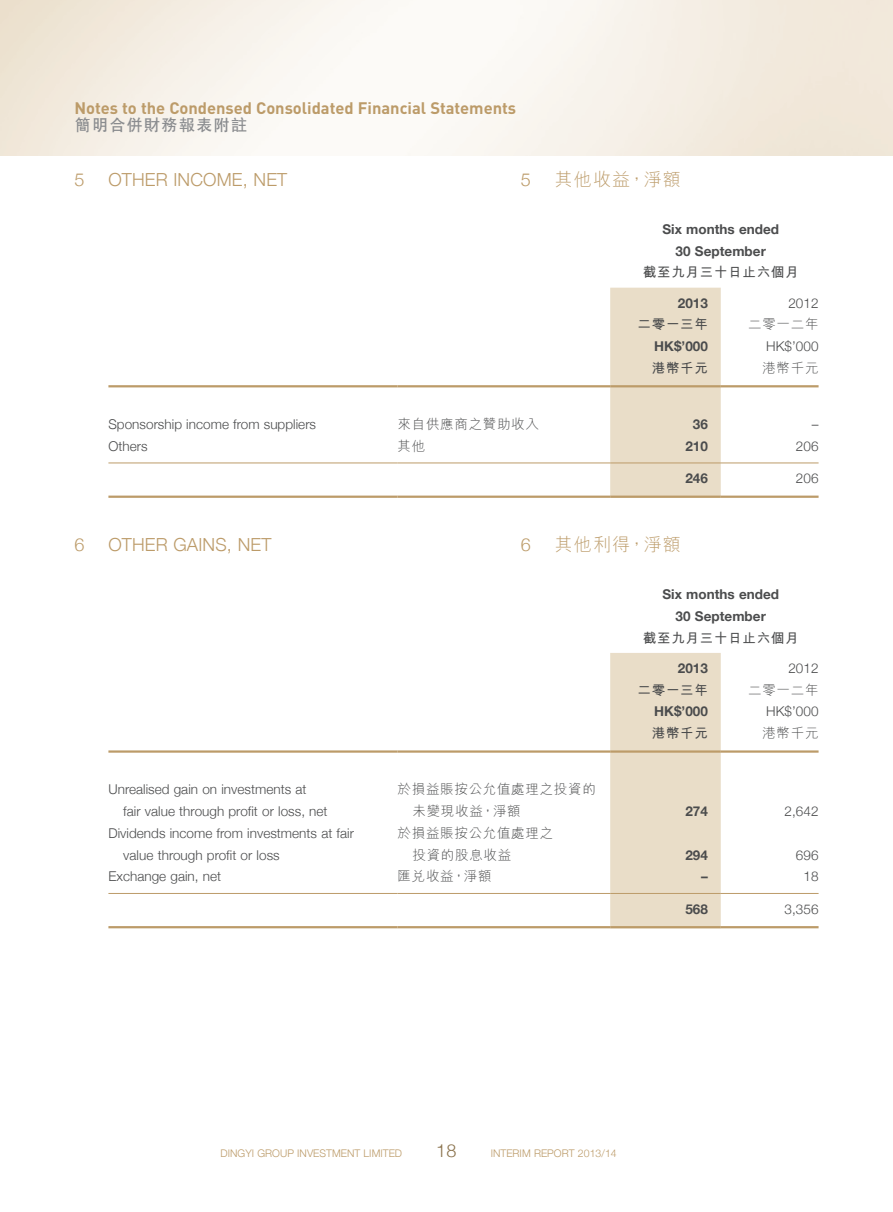
<style>
.page{position:relative;width:893px;height:1212px;background:#fff}
.page>*{position:absolute;margin:0;border:0;box-sizing:border-box;transform-origin:0 0}
.Heading_1{font:300 18px "Helvetica Neue";letter-spacing:.01em;color:#bc9b69}
.C_Heading_1{font:300 18px "M Hei HK";letter-spacing:.06em;color:#bc9b69}
.t1{font:300 18px "Helvetica Neue";color:#8a724c}
.C_Heading_1-2{font:300 18px "Helvetica Neue";color:#bc9b69}
.t2{font:700 16.5px "DIN";color:#bc9b69}
.t3{font:700 16.5px "C Hei 2 HK";letter-spacing:.055em;color:#8a8c8f}
.Body_Text{font:300 13.5px/21.8px "Helvetica Neue";letter-spacing:.005em;color:#4b4c4d}
.Body_Text-2{font:700 13.5px "Helvetica Neue";letter-spacing:.005em;color:#4b4c4d}
.C_Body_Text{font:300 13.5px/21.8px "M Hei HK";letter-spacing:.055em;color:#4b4c4d}
.Body_Text-3{font:700 13.5px "M Hei HK";letter-spacing:.055em;color:#4b4c4d}
.Body_Text-4{font:300 13.5px "M Hei HK";letter-spacing:.055em;color:#4b4c4d}
.t4{font:300 10.5px "Helvetica Neue";letter-spacing:.005em;color:#bc9b69}
</style>
<div class="page">
<div style="left:610px;top:288px;width:111px;height:208px;background:#e9ddc8"></div>
<hr style="left:108px;top:385px;width:290px;height:2px;background:#bc9b69">
<hr style="left:398px;top:385px;width:212px;height:2px;background:#bc9b69">
<hr style="left:610px;top:385px;width:111px;height:2px;background:#bc9b69">
<hr style="left:721px;top:385px;width:98px;height:2px;background:#bc9b69">
<hr style="left:108px;top:463px;width:290px;height:1px;background:#bc9b69">
<hr style="left:398px;top:463px;width:212px;height:1px;background:#bc9b69">
<hr style="left:610px;top:463px;width:111px;height:1px;background:#bc9b69">
<hr style="left:721px;top:463px;width:98px;height:1px;background:#bc9b69">
<hr style="left:108px;top:496px;width:290px;height:2px;background:#bc9b69">
<hr style="left:398px;top:496px;width:212px;height:2px;background:#bc9b69">
<hr style="left:610px;top:496px;width:111px;height:2px;background:#bc9b69">
<hr style="left:721px;top:496px;width:98px;height:2px;background:#bc9b69">
<div style="left:610px;top:653px;width:111px;height:273px;background:#e9ddc8"></div>
<hr style="left:108px;top:750px;width:290px;height:3px;background:#bc9b69">
<hr style="left:398px;top:750px;width:212px;height:3px;background:#bc9b69">
<hr style="left:610px;top:750px;width:111px;height:3px;background:#bc9b69">
<hr style="left:721px;top:750px;width:98px;height:3px;background:#bc9b69">
<hr style="left:108px;top:893px;width:290px;height:1px;background:#bc9b69">
<hr style="left:398px;top:893px;width:212px;height:1px;background:#bc9b69">
<hr style="left:610px;top:893px;width:111px;height:1px;background:#bc9b69">
<hr style="left:721px;top:893px;width:98px;height:1px;background:#bc9b69">
<hr style="left:108px;top:926px;width:290px;height:2px;background:#bc9b69">
<hr style="left:398px;top:926px;width:212px;height:2px;background:#bc9b69">
<hr style="left:610px;top:926px;width:111px;height:2px;background:#bc9b69">
<hr style="left:721px;top:926px;width:98px;height:2px;background:#bc9b69">
<p class="t2" style="left:74px;top:97px;width:443px">Notes to the Condensed Consolidated Financial Statements</p>
<p class="t3" style="left:74px;top:116px;width:174px">簡明合併財務報表附註</p>
<p class="Heading_1" style="left:74px;top:169px;width:12px">5</p>
<p class="Heading_1" style="left:108px;top:169px;width:180px">OTHER INCOME, NET</p>
<p class="C_Heading_1-2" style="left:521px;top:169px;width:12px">5</p>
<p class="C_Heading_1" style="left:555px;top:170px;width:127px">其他收益，淨額</p>
<p class="Body_Text-2" style="left:662px;top:221px;width:118px">Six months ended</p>
<p class="Body_Text-2" style="left:676px;top:242px;width:92px">30 September</p>
<p class="Body_Text-3" style="left:643px;top:263px;width:157px">截至九月三十日止六個月</p>
<p class="Body_Text-2" style="left:678px;top:294px;width:32px">2013</p>
<p class="Body_Text" style="left:788px;top:292px;width:32px">2012</p>
<p class="Body_Text-3" style="left:638px;top:315px;width:72px">二零一三年</p>
<p class="Body_Text-4" style="left:748px;top:318px;width:72px">二零一二年</p>
<p class="Body_Text-2" style="left:654px;top:338px;width:55px">HK$’000</p>
<p class="Body_Text" style="left:766px;top:335px;width:54px">HK$’000</p>
<p class="Body_Text-3" style="left:652px;top:358px;width:58px">港幣千元</p>
<p class="Body_Text-4" style="left:762px;top:361px;width:58px">港幣千元</p>
<p class="Body_Text" style="left:108px;top:413px;width:209px">Sponsorship income from suppliers</p>
<p class="C_Body_Text" style="left:398px;top:413px;width:143px">來自供應商之贊助收入</p>
<p class="Body_Text-2" style="left:693px;top:416px;width:17px">36</p>
<p class="Body_Text" style="left:812px;top:413px;width:8px">–</p>
<p class="Body_Text" style="left:108px;top:435px;width:41px">Others</p>
<p class="C_Body_Text" style="left:398px;top:435px;width:29px">其他</p>
<p class="Body_Text-2" style="left:685px;top:438px;width:24px">210</p>
<p class="Body_Text" style="left:796px;top:435px;width:24px">206</p>
<p class="Body_Text-2" style="left:685px;top:470px;width:24px">246</p>
<p class="Body_Text" style="left:796px;top:467px;width:24px">206</p>
<p class="Heading_1" style="left:74px;top:534px;width:12px">6</p>
<p class="Heading_1" style="left:108px;top:534px;width:164px">OTHER GAINS, NET</p>
<p class="C_Heading_1-2" style="left:521px;top:534px;width:12px">6</p>
<p class="C_Heading_1" style="left:555px;top:536px;width:127px">其他利得，淨額</p>
<p class="Body_Text-2" style="left:662px;top:586px;width:118px">Six months ended</p>
<p class="Body_Text-2" style="left:676px;top:608px;width:92px">30 September</p>
<p class="Body_Text-3" style="left:643px;top:628px;width:157px">截至九月三十日止六個月</p>
<p class="Body_Text-2" style="left:678px;top:660px;width:32px">2013</p>
<p class="Body_Text" style="left:788px;top:657px;width:32px">2012</p>
<p class="Body_Text-3" style="left:638px;top:680px;width:72px">二零一三年</p>
<p class="Body_Text-4" style="left:748px;top:683px;width:72px">二零一二年</p>
<p class="Body_Text-2" style="left:654px;top:703px;width:55px">HK$’000</p>
<p class="Body_Text" style="left:766px;top:700px;width:54px">HK$’000</p>
<p class="Body_Text-3" style="left:652px;top:723px;width:58px">港幣千元</p>
<p class="Body_Text-4" style="left:762px;top:726px;width:58px">港幣千元</p>
<p class="Body_Text" style="left:123px;top:778px;width:206px;text-indent:-15px">Unrealised gain on investments at<br>fair value through profit or loss, net</p>
<p class="C_Body_Text" style="left:412px;top:778px;width:185px;text-indent:-15px">於損益賬按公允值處理之投資的未變現收益，淨額</p>
<p class="Body_Text" style="left:123px;top:822px;width:232px;text-indent:-15px">Dividends income from investments at fair value through profit or loss</p>
<p class="C_Body_Text" style="left:412px;top:822px;width:142px;text-indent:-15px">於損益賬按公允值處理之投資的股息收益</p>
<p class="Body_Text-2" style="left:685px;top:803px;width:24px">274</p>
<p class="Body_Text" style="left:785px;top:800px;width:35px">2,642</p>
<p class="Body_Text-2" style="left:685px;top:846px;width:24px">294</p>
<p class="Body_Text" style="left:796px;top:844px;width:24px">696</p>
<p class="Body_Text" style="left:108px;top:865px;width:114px">Exchange gain, net</p>
<p class="C_Body_Text" style="left:398px;top:865px;width:96px">匯兌收益，淨額</p>
<p class="Body_Text-2" style="left:701px;top:868px;width:8px">–</p>
<p class="Body_Text" style="left:803px;top:865px;width:17px">18</p>
<p class="Body_Text-2" style="left:685px;top:901px;width:24px">568</p>
<p class="Body_Text" style="left:785px;top:898px;width:35px">3,356</p>
<p class="t4" style="left:221px;top:1147px;width:183px">DINGYI GROUP INVESTMENT LIMITED</p>
<h1 class="t1" style="left:436px;top:1140px;width:22px">18</h1>
<p class="t4" style="left:491px;top:1147px;width:128px">INTERIM REPORT 2013/14</p>
</div>
